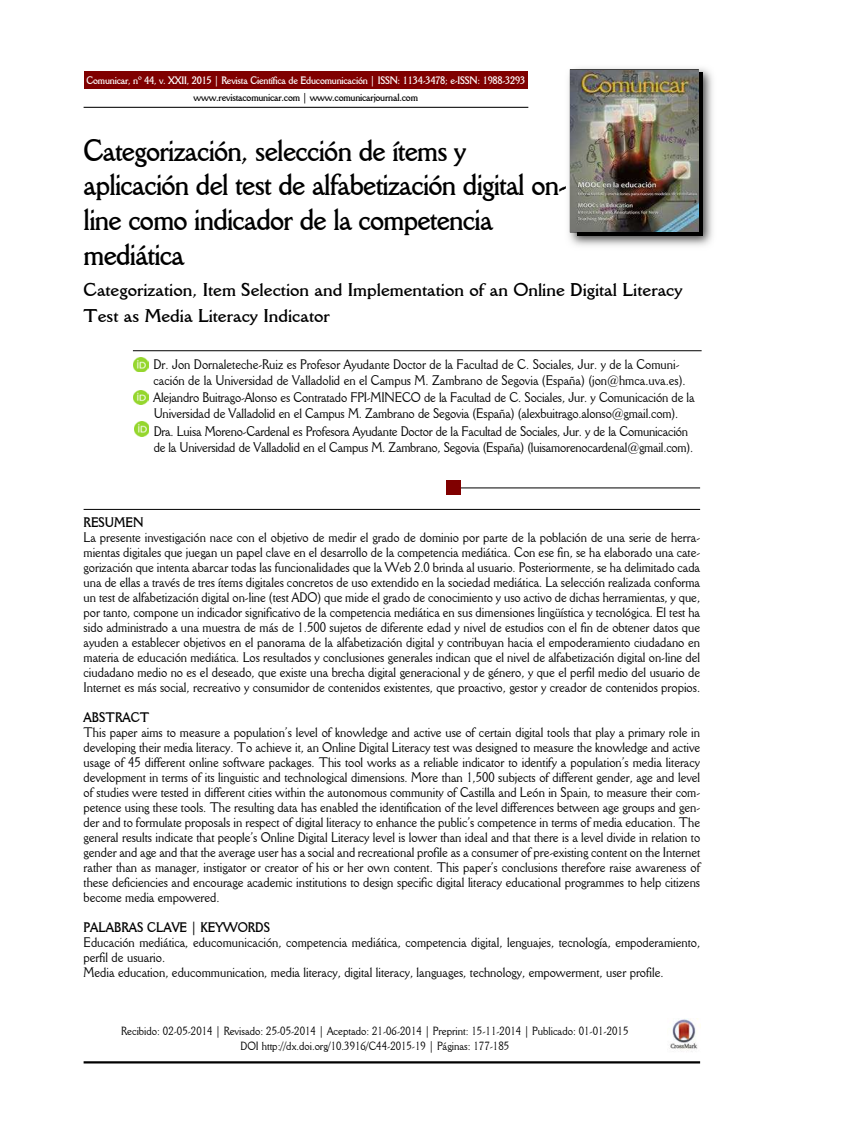
<style>
.page{position:relative;width:849px;height:1127px;background:#fff}
.page>*{position:absolute;margin:0;border:0;box-sizing:border-box;transform-origin:0 0}
.t1{font:700 30px/34.5px "Della Robbia BT";letter-spacing:-.025em;color:#000;scale:.9 1}
.t2{font:700 18px/26px "Della Robbia BT";color:#000}
.t3{font:13.5px/15px "Della Robbia BT";color:#000;scale:.9 1}
.t4{font:700 13.5px "Della Robbia BT";color:#000;scale:.9 1}
.t5{font:11.55px/15px "Della Robbia BT";color:#000;text-align:center;scale:.9 1}
.t6{font:700 10.5px "Della Robbia BT";letter-spacing:-.02em;color:#fff;scale:.9 1}
.t7{font:700 10.5px "Della Robbia BT";letter-spacing:-.02em;color:#000;scale:.9 1}
</style>
<div class="page">
<hr style="left:84px;top:107px;width:444px;height:1px;background:#000">
<div style="left:84px;top:71px;width:444px;height:17px;background:#800000"></div>
<img style="left:563px;top:68px;width:150px;height:178px">
<img style="left:577px;top:73px;width:125px;height:163px">
<img style="left:571px;top:70px;width:127px;height:162px">
<hr style="left:133px;top:350px;width:569px;height:1px;background:#000">
<hr style="left:84px;top:509px;width:616px;height:1px;background:#000">
<hr style="left:459px;top:487px;width:241px;height:1px;background:#000">
<img style="left:670px;top:1018px;width:28px;height:34px">
<hr style="left:84px;top:1061px;width:616px;height:2px;background:#000">
<div style="left:446px;top:481px;width:15px;height:14px;background:#800000"></div>
<img style="left:134px;top:357px;width:15px;height:15px">
<img style="left:134px;top:390px;width:15px;height:15px">
<svg style="left:138px;top:421px;width:8px;height:16px"></svg>
<img style="left:134px;top:422px;width:15px;height:14px">
<p class="t6" style="left:86px;top:76px;width:489px">Comunicar, nº 44, v. XXII, 2015 | Revista Científica de Educomunicación | ISSN: 1134-3478; e-ISSN: 1988-3293</p>
<p class="t7" style="left:194px;top:93px;width:251px">www.revistacomunicar.com | www.comunicarjournal.com</p>
<h1 class="t1" style="left:84px;top:136px;width:538px">Categorización, selección de ítems y aplicación del test de alfabetización digital on&shy;line como indicador de la competencia mediática</h1>
<h2 class="t2" style="left:84px;top:278px;width:600px">Categorization, Item Selection and Implementation of an Online Digital Literacy<br>Test as Media Literacy Indicator</h2>
<p class="t3" style="left:153px;top:357px;width:593px;line-height:15.8px">Dr. Jon Dornaleteche-Ruiz es Profesor Ayudante Doctor de la Facultad de C. Sociales, Jur. y de la Comuni - cación de la Universidad de Valladolid en el Campus M. Zambrano de Segovia (España) (jon@hmca.uva.es).</p>
<p class="t3" style="left:153px;top:391px;width:603px;line-height:15.8px">Alejandro Buitrago-Alonso es Contratado FPI-MINECO de la Facultad de C. Sociales, Jur. y Comuni cación de la<br>Universidad de Valladolid en el Campus M. Zambrano de Segovia (España) (alexbuitrago.alonso@gmail.com).</p>
<p class="t3" style="left:154px;top:424px;width:601px;line-height:15.8px">Dra. Luisa Moreno-Cardenal es Profesora Ayudante Doctor de la Facultad de Sociales, Jur. y de la Comun ica ción de la Universidad de Valladolid en el Campus M. Zambrano, Segovia (España) (luisamorenocardenal@gmail.com).</p>
<p class="t4" style="left:84px;top:517px;width:68px">RESUMEN</p>
<p class="t3" style="left:84px;top:531px;width:687px;text-align:justify">La presente investigación nace con el objetivo de medir el grado de dominio por parte de la población de una serie de herra&shy;mientas digitales que juegan un papel clave en el desarrollo de la competencia mediática. Con ese fin, se ha elaborado una cate&shy;gorización que intenta abarcar todas las funcionalidades que la Web 2.0 brinda al usuario. Posteriormente, se ha delimitado cada una de ellas a través de tres ítems digitales concretos de uso extendido en la sociedad mediática. La selección realizada conforma un test de alfabetización digital on-line (test ADO) que mide el grado de conocimiento y uso activo de dichas herramientas, y que, por tanto, compone un indicador significativo de la competencia mediática en sus dimensiones lingüística y tecnológica. El test ha sido administrado a una muestra de más de 1.500 sujetos de diferente edad y nivel de estudios con el fin de obtener datos que ayuden a establecer objetivos en el panorama de la alfabetización digital y contribuyan hacia el empoderamiento ciudadano en materia de educación mediática. Los resultados y conclusiones generales indican que el nivel de alfabetización digital on-line del ciudadano medio no es el deseado, que existe una brecha digital generacional y de género, y que el perfil medio del usuario de Internet es más social, recreativo y consumidor de contenidos existentes, que proactivo, gestor y creador de contenidos propios.</p>
<p class="t4" style="left:84px;top:712px;width:75px">ABSTRACT</p>
<p class="t3" style="left:84px;top:726px;width:687px;text-align:justify">This paper aims to measure a population’s level of knowledge and active use of certain digital tools that play a primary role in developing their media literacy. To achieve it, an Online Digital Literacy test was designed to measure the knowledge and active usage of 45 different online software packages. This tool works as a reliable indicator to identify a population’s media literacy development in terms of its linguistic and technological dimensions. More than 1,500 subjects of different gender, age and level of studies were tested in different cities within the autonomous community of Castilla and León in Spain, to measure their com&shy;petence using these tools. The resulting data has enabled the identification of the level differences between age groups and gen&shy;der and to formulate proposals in respect of digital literacy to enhance the public’s competence in terms of media education. The general results indicate that people’s Online Digital Literacy level is lower than ideal and that there is a level divide in relation to gender and age and that the average user has a social and recreational profile as a consumer of pre-existing content on the Internet rather than as manager, instigator or creator of his or her own content. This paper’s conclusions therefore raise awareness of these deficiencies and encourage academic institutions to design specific digital literacy educational programmes to help citizens become media empowered.</p>
<p class="t4" style="left:84px;top:922px;width:209px">PALABRAS CLAVE | KEYWORDS</p>
<p class="t3" style="left:84px;top:936px;width:687px">Educación mediática, educomunicación, competencia mediática, competencia digital, lenguajes, tecnología, empoderamiento, perfil de usuario.<br>Media education, educommunication, media literacy, digital literacy, languages, technology, empowerment, user profile.</p>
<p class="t5" style="left:121px;top:1024px;width:565px">Recibido: 02-05-2014 | Revisado: 25-05-2014 | Aceptado: 21-06-2014 | Preprint: 15-11-2014 | Publicado: 01-01-2015<br>DOI http://dx.doi.org/10.3916/C44-2015-19 | Páginas: 177-185</p>
</div>
